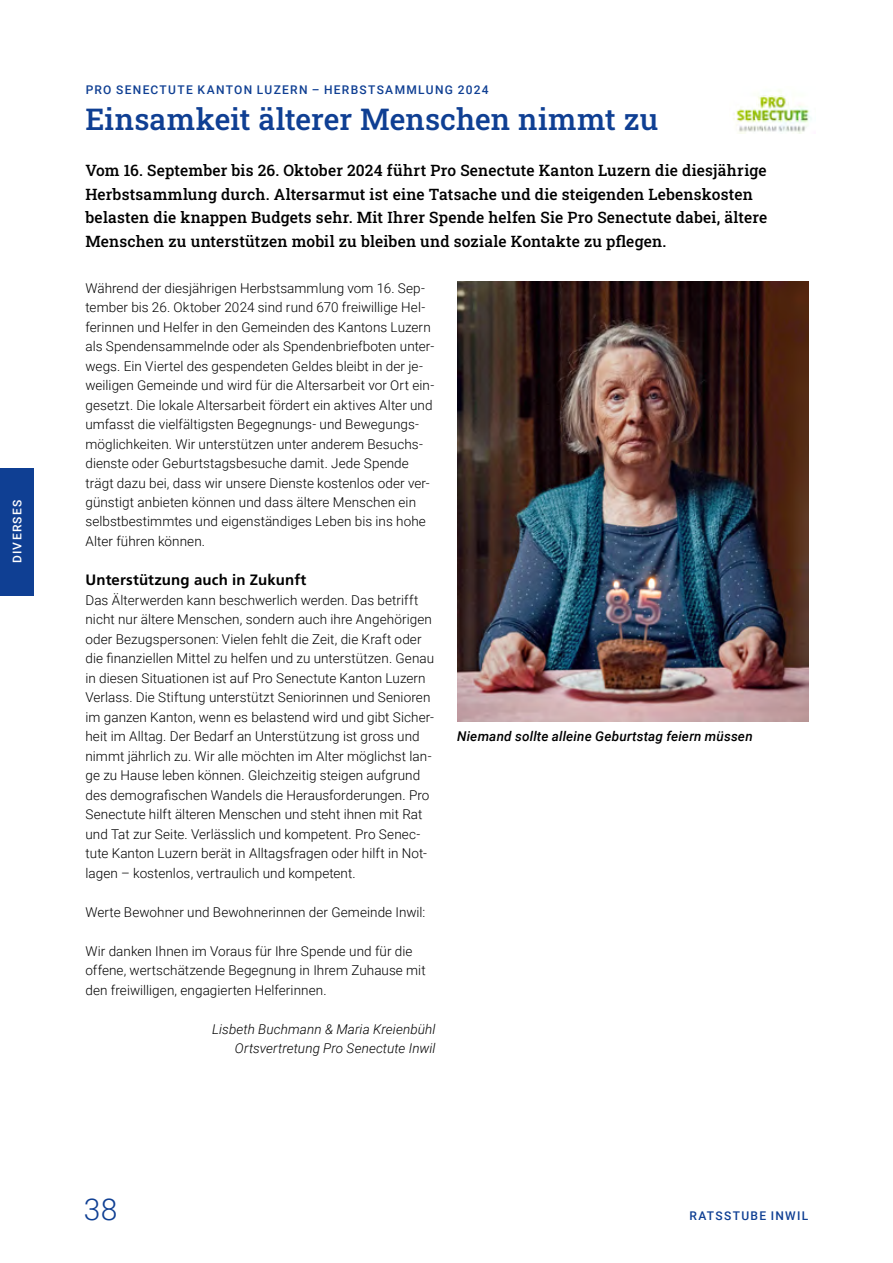
<style>
.page{position:relative;width:893px;height:1263px;background:#fff}
.page>*{position:absolute;margin:0;border:0;box-sizing:border-box;transform-origin:0 0}
.t1{font:500 30px "Roboto Slab";letter-spacing:.005em;color:#0f3f93}
.t2{font:300 30px "Roboto";color:#0f3f93}
.t3{font:500 15.75px/23.5px "Roboto Slab";letter-spacing:.015em;color:#000}
.t4{font:700 15px "Frutiger LT Std";letter-spacing:.01em;color:#000}
.t5{font:300 13.5px/19.5px "Roboto";letter-spacing:.005em;color:#000}
.t6{font:italic 300 13.5px/19.5px "Roboto";letter-spacing:.005em;color:#000;text-align:right}
.t7{font:italic 500 13.5px "Roboto";letter-spacing:.015em;color:#000}
.t8{font:500 12px "Roboto";letter-spacing:.105em;color:#0f3f93}
.t9{font:500 12px "Roboto";letter-spacing:.11em;color:#fff}
</style>
<div class="page">
<div style="left:0;top:468px;width:34px;height:127px;background:#0f3f93"></div>
<img style="left:733px;top:89px;width:79px;height:45px">
<img style="left:457px;top:282px;width:351px;height:439px">
<p class="t9" style="left:9px;top:563px;width:65px;rotate:-90deg">DIVERSES</p>
<p class="t8" style="left:86px;top:81px;width:404px">PRO SENECTUTE KANTON LUZERN – HERBSTSAMMLUNG 2024</p>
<h1 class="t1" style="left:85px;top:99px;width:574px">Einsamkeit älterer Menschen nimmt zu</h1>
<p class="t3" style="left:85px;top:158px;width:683px">Vom 16. September bis 26. Oktober 2024 führt Pro Senectute Kanton Luzern die diesjährige Herbstsammlung durch. Altersarmut ist eine Tatsache und die steigenden Lebenskosten belasten die knappen Budgets sehr. Mit Ihrer Spende helfen Sie Pro Senectute dabei, ältere Menschen zu unterstützen mobil zu bleiben und soziale Kontakte zu pflegen.</p>
<p class="t5" style="left:85px;top:277px;width:350px">Während der diesjährigen Herbstsammlung vom 16. Sep&shy;tember bis 26. Oktober 2024 sind rund 670 freiwillige Hel&shy;ferinnen und Helfer in den Gemeinden des Kantons Luzern als Spendensammelnde oder als Spendenbriefboten unter&shy;wegs. Ein Viertel des gespendeten Geldes bleibt in der je&shy;weiligen Gemeinde und wird für die Altersarbeit vor Ort ein&shy;gesetzt. Die lokale Altersarbeit fördert ein aktives Alter und umfasst die vielfältigsten Begegnungs- und Bewegungs&shy;möglichkeiten. Wir unterstützen unter anderem Besuchs&shy;dienste oder Geburtstagsbesuche damit. Jede Spende trägt dazu bei, dass wir unsere Dienste kostenlos oder ver&shy;günstigt anbieten können und dass ältere Menschen ein selbstbestimmtes und eigenständiges Leben bis ins hohe Alter führen können.</p>
<p class="t4" style="left:85px;top:571px;width:222px">Unterstützung auch in Zukunft</p>
<p class="t5" style="left:85px;top:589px;width:350px">Das Älterwerden kann beschwerlich werden. Das betrifft nicht nur ältere Menschen, sondern auch ihre Angehörigen oder Bezugspersonen: Vielen fehlt die Zeit, die Kraft oder die finanziellen Mittel zu helfen und zu unterstützen. Genau in diesen Situationen ist auf Pro Senectute Kanton Luzern Verlass. Die Stiftung unterstützt Seniorinnen und Senioren im ganzen Kanton, wenn es belastend wird und gibt Sicher&shy;heit im Alltag. Der Bedarf an Unterstützung ist gross und nimmt jährlich zu. Wir alle möchten im Alter möglichst lan&shy;ge zu Hause leben können. Gleichzeitig steigen aufgrund des demografischen Wandels die Herausforderungen. Pro Senectute hilft älteren Menschen und steht ihnen mit Rat und Tat zur Seite. Verlässlich und kompetent. Pro Senec&shy;tute Kanton Luzern berät in Alltagsfragen oder hilft in Not&shy;lagen – kostenlos, vertraulich und kompetent.</p>
<p class="t5" style="left:85px;top:901px;width:341px">Werte Bewohner und Bewohnerinnen der Gemeinde Inwil:</p>
<p class="t5" style="left:85px;top:940px;width:342px">Wir danken Ihnen im Voraus für Ihre Spende und für die offene, wertschätzende Begegnung in Ihrem Zuhause mit den freiwilligen, engagierten Helferinnen.</p>
<p class="t6" style="left:212px;top:1018px;width:225px">Lisbeth Buchmann &amp; Maria Kreienbühl<br>Ortsvertretung Pro Senectute Inwil</p>
<p class="t7" style="left:457px;top:727px;width:297px">Niemand sollte alleine Geburtstag feiern müssen</p>
<h1 class="t2" style="left:84px;top:1189px;width:35px">38</h1>
<p class="t8" style="left:689px;top:1208px;width:120px">RATSSTUBE INWIL</p>
</div>
